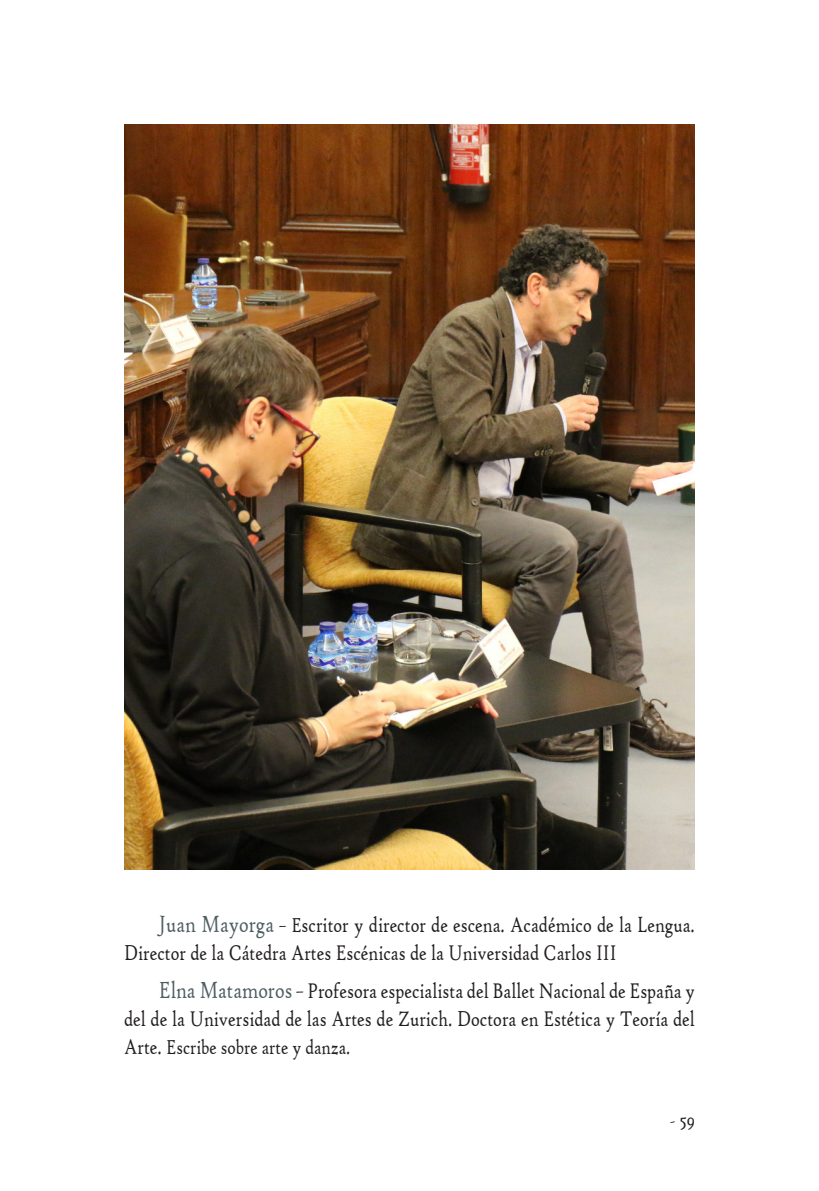
<style>
.page{position:relative;width:819px;height:1191px;background:#fff}
.page>*{position:absolute;margin:0;border:0;box-sizing:border-box;transform-origin:0 0}
.t1{font:22.75px/28px "High Tower Text";color:#231f20;scale:.77 1}
.t2{font:21.7px "High Tower Text";color:#231f20;scale:.77 1}
.t3{font:21px "High Tower Text";color:#231f20;scale:.83 1}
.s1{font-size:25.03px;color:#4f5f61}
.s2{font-size:20.47px}
.s3{font-size:21.7px}
.s4{font-size:22.75px}
.s5{font-style:italic;font-size:14px}
</style>
<div class="page">
<img style="left:124px;top:125px;width:570px;height:744px">
<p class="t1" style="left:124px;top:911px;width:742px;text-indent:35px"><span class="s1">Juan Mayorga</span> <span class="s2">–</span> <span class="s3">E</span>scritor y director de escena. Académico de la Lengua.<br>Director de la Cátedra Artes Escénicas de la Universidad Carlos III</p>
<p class="t1" style="left:124px;top:977px;width:742px;text-align:right"><span class="s1">Elna Matamoros</span> <span class="s3">–</span> Profesora especialista del Ballet Nacional de España y<br>del de la Universidad de las Artes de Zurich. Doctora en Estética y Teoría del</p>
<p class="t2" style="left:124px;top:1034px;width:295px"><span class="s4">Arte.</span> Escribe sobre arte y danza.</p>
<p class="t3" style="left:669px;top:1107px;width:32px"><span class="s5">-</span>59</p>
</div>
